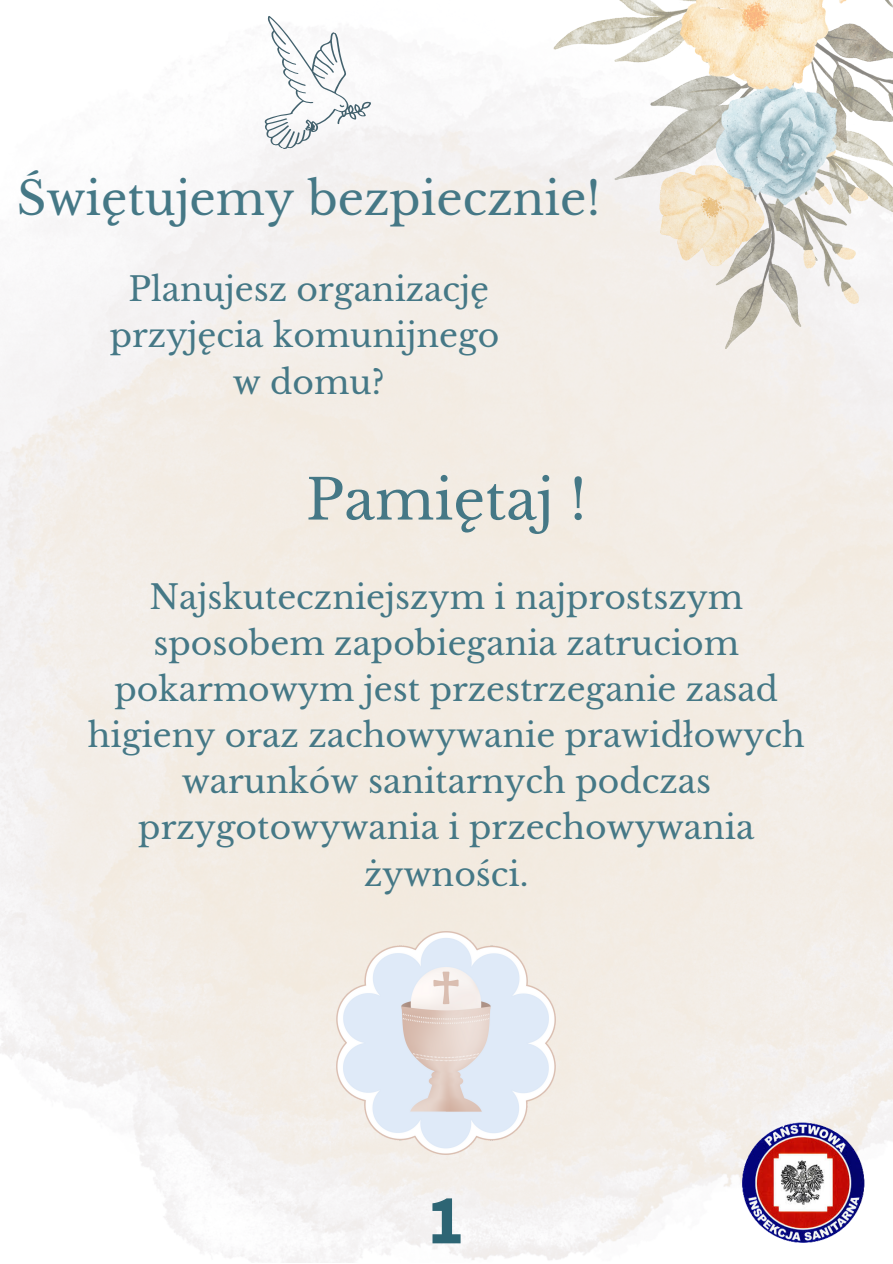
<style>
.page{position:relative;width:893px;height:1264px;background:#fff}
.page>*{position:absolute;margin:0;border:0;box-sizing:border-box;transform-origin:0 0}
.t1{font:55.5px "Libre Baskerville";color:#457886}
.t2{font:45.9px "Libre Baskerville";color:#457886}
.t3{font:33px/46px "Libre Baskerville";color:#457886;text-align:center}
</style>
<div class="page">
<img style="left:533px;top:0;width:359px;height:348px">
<img style="left:336px;top:931px;width:220px;height:223px">
<svg style="left:227px;top:15px;width:163px;height:157px"></svg>
<svg style="left:432px;top:1198px;width:28px;height:45px"></svg>
<img style="left:741px;top:1121px;width:123px;height:122px">
<p class="t2" style="left:17px;top:170px;width:585px">Świętujemy bezpiecznie!</p>
<p class="t3" style="left:110px;top:267px;width:391px">Planujesz organizację przyjęcia komunijnego w domu?</p>
<p class="t1" style="left:306px;top:465px;width:282px">Pamiętaj !</p>
<p class="t3" style="left:88px;top:574px;width:718px">Najskuteczniejszym i najprostszym sposobem zapobiegania zatruciom pokarmowym jest przestrzeganie zasad higieny oraz zachowywanie prawidłowych warunków sanitarnych podczas przygotowywania i przechowywania żywności.</p>
</div>
